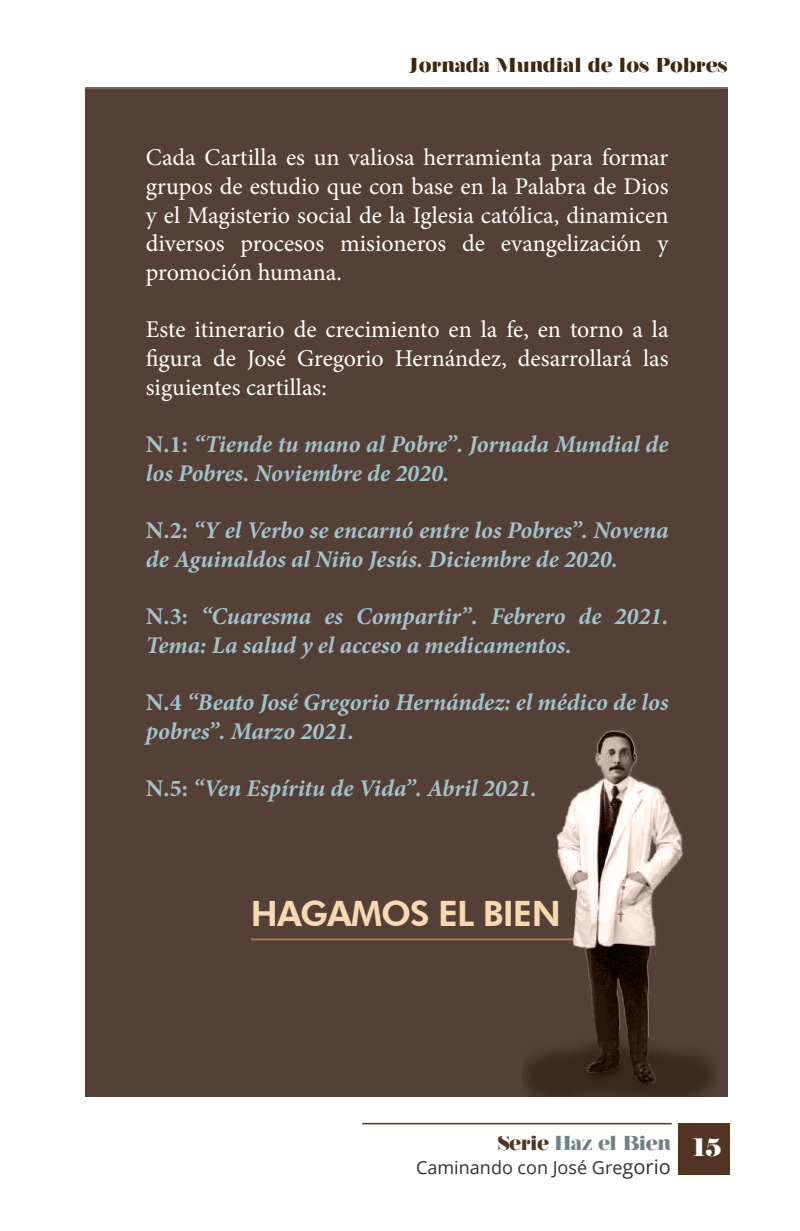
<style>
.page{position:relative;width:800px;height:1231px;background:#fff}
.page>*{position:absolute;margin:0;border:0;box-sizing:border-box;transform-origin:0 0}
.t1{font:800 34.8px "Futura BT";letter-spacing:-.03em;color:#f7d9b2}
.t2{font:italic 700 24px/28.8px "Minion Pro";letter-spacing:-.005em;color:#a2c2cd}
.t3{font:24px/28.8px "Minion Pro";color:#fff;text-align:justify}
.t4{font:24px "Elephant";color:#fff}
.t5{font:900 20px "Nouvelle Vague";color:#3f260c}
.t6{font:900 20px "Nouvelle Vague";letter-spacing:-.02em;color:#6e8284}
.t7{font:18px "Open Sans";color:#333233}
.s1{font-style:normal}
.s2{color:#513522}
.s3{font-size:20px}
</style>
<div class="page">
<hr style="left:85px;top:87px;width:642px;height:2px;background:#513522">
<hr style="left:362px;top:1122px;width:309px;height:2px;background:#513522">
<div style="left:677px;top:1122px;width:51px;height:52px;background:#513522"></div>
<div style="left:85px;top:89px;width:642px;height:1007px;background:#544036"></div>
<hr style="left:251px;top:938px;width:322px;height:2px;background:#a97b50">
<img style="left:522px;top:730px;width:192px;height:366px">
<p class="t5" style="left:409px;top:54px;width:320px">Jornada Mundial de los Pobres</p>
<p class="t3" style="left:146px;top:143px;width:524px">Cada Cartilla es un valiosa herramienta para formar grupos de estudio que con base en la Palabra de Dios y el Magisterio social de la Iglesia católica, dinamicen diversos procesos misioneros de evangelización y promoción humana.</p>
<p class="t3" style="left:146px;top:315px;width:524px">Este itinerario de crecimiento en la fe, en torno a la figura de José Gregorio Hernández, desarrollará las siguientes cartillas:</p>
<p class="t2" style="left:146px;top:429px;width:524px"><span class="s1">N.1:</span> “Tiende tu mano al Pobre”. Jornada Mundial de los Pobres. Noviembre de 2020.</p>
<p class="t2" style="left:146px;top:515px;width:524px"><span class="s1">N.2:</span> “Y el Verbo se encarnó entre los Pobres”. Novena de Aguinaldos al Niño Jesús. Diciembre de 2020.</p>
<p class="t2" style="left:146px;top:601px;width:524px"><span class="s1">N.3:</span> “Cuaresma es Compartir”. Febrero de 2021.<br>Tema: La salud y el acceso a medicamentos.</p>
<p class="t2" style="left:146px;top:687px;width:524px"><span class="s1">N.4</span> “Beato José Gregorio Hernández: el médico de los pobres”. Marzo 2021.</p>
<p class="t2" style="left:146px;top:773px;width:392px"><span class="s1">N.5:</span> “Ven Espíritu de Vida”. Abril 2021.</p>
<h1 class="t1" style="left:251px;top:892px;width:311px">HAGAMOS EL BIEN</h1>
<p class="t6" style="left:497px;top:1132px;width:174px"><span class="s2">Serie</span> Haz el Bien</p>
<p class="t7" style="left:416px;top:1154px;width:256px">Caminando con José Gre<span class="s3">gorio</span></p>
<p class="t4" style="left:692px;top:1131px;width:30px">15</p>
</div>
